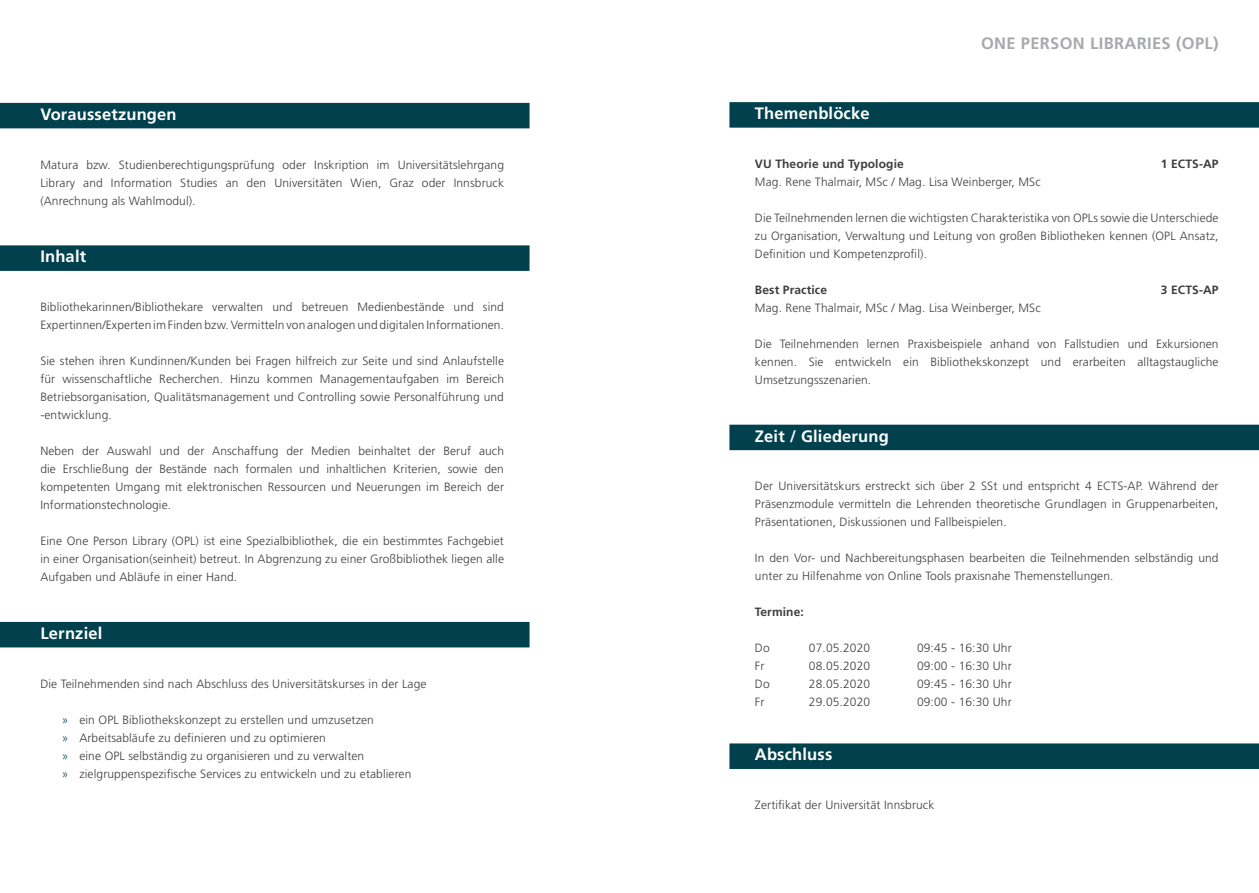
<style>
.page{position:relative;width:1259px;height:893px;background:#fff}
.page>*{position:absolute;margin:0;border:0;box-sizing:border-box;transform-origin:0 0}
.t1{font:700 16.5px "Frutiger";letter-spacing:.01em;color:#fff}
.t2{font:700 16.5px "Frutiger";letter-spacing:.02em;color:#a8a9ad}
.t3{font:300 12px/18px "Frutiger";letter-spacing:.01em;color:#3e3e3f;text-align:justify}
.t4{font:700 12px "Frutiger";letter-spacing:.01em;color:#3e3e3f}
.s1{color:#01414e}
</style>
<div class="page">
<div style="left:0;top:103px;width:529px;height:25px;background:#01414e"></div>
<div style="left:0;top:245px;width:529px;height:26px;background:#01414e"></div>
<div style="left:0;top:622px;width:529px;height:25px;background:#01414e"></div>
<div style="left:729px;top:102px;width:530px;height:26px;background:#01414e"></div>
<div style="left:729px;top:425px;width:530px;height:25px;background:#01414e"></div>
<div style="left:729px;top:743px;width:530px;height:26px;background:#01414e"></div>
<h1 class="t1" style="left:40px;top:104px;width:138px">Voraussetzungen</h1>
<p class="t3" style="left:40px;top:155px;width:465px">Matura bzw. Studienberechtigungsprüfung oder Inskription im Universitätslehrgang Library and Information Studies an den Universitäten Wien, Graz oder Innsbruck (Anrechnung als Wahlmodul).</p>
<h1 class="t1" style="left:40px;top:247px;width:47px">Inhalt</h1>
<p class="t3" style="left:40px;top:298px;width:465px">Bibliothekarinnen/Bibliothekare verwalten und betreuen Medienbestände und sind<br>Expertinnen/Experten im Finden bzw. Vermitteln von analogen und digitalen Informationen.</p>
<p class="t3" style="left:40px;top:352px;width:465px">Sie stehen ihren Kundinnen/Kunden bei Fragen hilfreich zur Seite und sind Anlaufstelle für wissenschaftliche Recherchen. Hinzu kommen Managementaufgaben im Bereich Betriebsorganisation, Qualitätsmanagement und Controlling sowie Personalführung und -entwicklung.</p>
<p class="t3" style="left:40px;top:442px;width:465px">Neben der Auswahl und der Anschaffung der Medien beinhaltet der Beruf auch die Erschließung der Bestände nach formalen und inhaltlichen Kriterien, sowie den kompetenten Umgang mit elektronischen Ressourcen und Neuerungen im Bereich der Informationstechnologie.</p>
<p class="t3" style="left:40px;top:532px;width:465px">Eine One Person Library (OPL) ist eine Spezialbibliothek, die ein bestimmtes Fachgebiet in einer Organisation(seinheit) betreut. In Abgrenzung zu einer Großbibliothek liegen alle Aufgaben und Abläufe in einer Hand.</p>
<h1 class="t1" style="left:40px;top:623px;width:63px">Lernziel</h1>
<p class="t3" style="left:40px;top:674px;width:387px">Die Teilnehmenden sind nach Abschluss des Universitätskurses in der Lage</p>
<p class="t3" style="left:62px;top:710px;width:351px;text-align:left"><span class="s1">»</span> ein OPL Bibliothekskonzept zu erstellen und umzusetzen<br><span class="s1">»</span> Arbeitsabläufe zu definieren und zu optimieren<br><span class="s1">»</span> eine OPL selbständig zu organisieren und zu verwalten<br><span class="s1">»</span> zielgruppenspezifische Services zu entwickeln und zu etablieren</p>
<h1 class="t2" style="left:981px;top:33px;width:239px">ONE PERSON LIBRARIES (OPL)</h1>
<h1 class="t1" style="left:755px;top:104px;width:116px">Themenblöcke</h1>
<p class="t4" style="left:755px;top:157px;width:150px">VU Theorie und Typologie</p>
<p class="t4" style="left:1161px;top:157px;width:59px">1 ECTS-AP</p>
<p class="t3" style="left:755px;top:173px;width:287px">Mag. Rene Thalmair, MSc / Mag. Lisa Weinberger, MSc</p>
<p class="t3" style="left:755px;top:209px;width:465px">Die Teilnehmenden lernen die wichtigsten Charakteristika von OPLs sowie die Unterschiede zu Organisation, Verwaltung und Leitung von großen Bibliotheken kennen (OPL Ansatz, Definition und Kompetenzprofil).</p>
<p class="t4" style="left:755px;top:283px;width:74px">Best Practice</p>
<p class="t4" style="left:1161px;top:283px;width:59px">3 ECTS-AP</p>
<p class="t3" style="left:755px;top:299px;width:287px">Mag. Rene Thalmair, MSc / Mag. Lisa Weinberger, MSc</p>
<p class="t3" style="left:755px;top:335px;width:465px">Die Teilnehmenden lernen Praxisbeispiele anhand von Fallstudien und Exkursionen kennen. Sie entwickeln ein Bibliothekskonzept und erarbeiten alltagstaugliche Umsetzungsszenarien.</p>
<h1 class="t1" style="left:755px;top:426px;width:135px">Zeit / Gliederung</h1>
<p class="t3" style="left:755px;top:477px;width:465px">Der Universitätskurs erstreckt sich über 2 SSt und entspricht 4 ECTS-AP. Während der Präsenzmodule vermitteln die Lehrenden theoretische Grundlagen in Gruppenarbeiten, Präsentationen, Diskussionen und Fallbeispielen.</p>
<p class="t3" style="left:755px;top:549px;width:465px">In den Vor- und Nachbereitungsphasen bearbeiten die Teilnehmenden selbständig und unter zu Hilfenahme von Online Tools praxisnahe Themenstellungen.</p>
<p class="t4" style="left:755px;top:605px;width:50px">Termine:</p>
<p class="t3" style="left:755px;top:639px;width:16px">Do</p>
<p class="t3" style="left:809px;top:639px;width:63px">07.05.2020</p>
<p class="t3" style="left:917px;top:639px;width:96px">09:45 - 16:30 Uhr</p>
<p class="t3" style="left:755px;top:657px;width:11px">Fr</p>
<p class="t3" style="left:809px;top:657px;width:63px">08.05.2020</p>
<p class="t3" style="left:917px;top:657px;width:96px">09:00 - 16:30 Uhr</p>
<p class="t3" style="left:755px;top:675px;width:16px">Do</p>
<p class="t3" style="left:809px;top:675px;width:63px">28.05.2020</p>
<p class="t3" style="left:917px;top:675px;width:96px">09:45 - 16:30 Uhr</p>
<p class="t3" style="left:755px;top:693px;width:11px">Fr</p>
<p class="t3" style="left:809px;top:693px;width:63px">29.05.2020</p>
<p class="t3" style="left:917px;top:693px;width:96px">09:00 - 16:30 Uhr</p>
<h1 class="t1" style="left:755px;top:745px;width:79px">Abschluss</h1>
<p class="t3" style="left:755px;top:796px;width:181px">Zertifikat der Universität Innsbruck</p>
</div>
